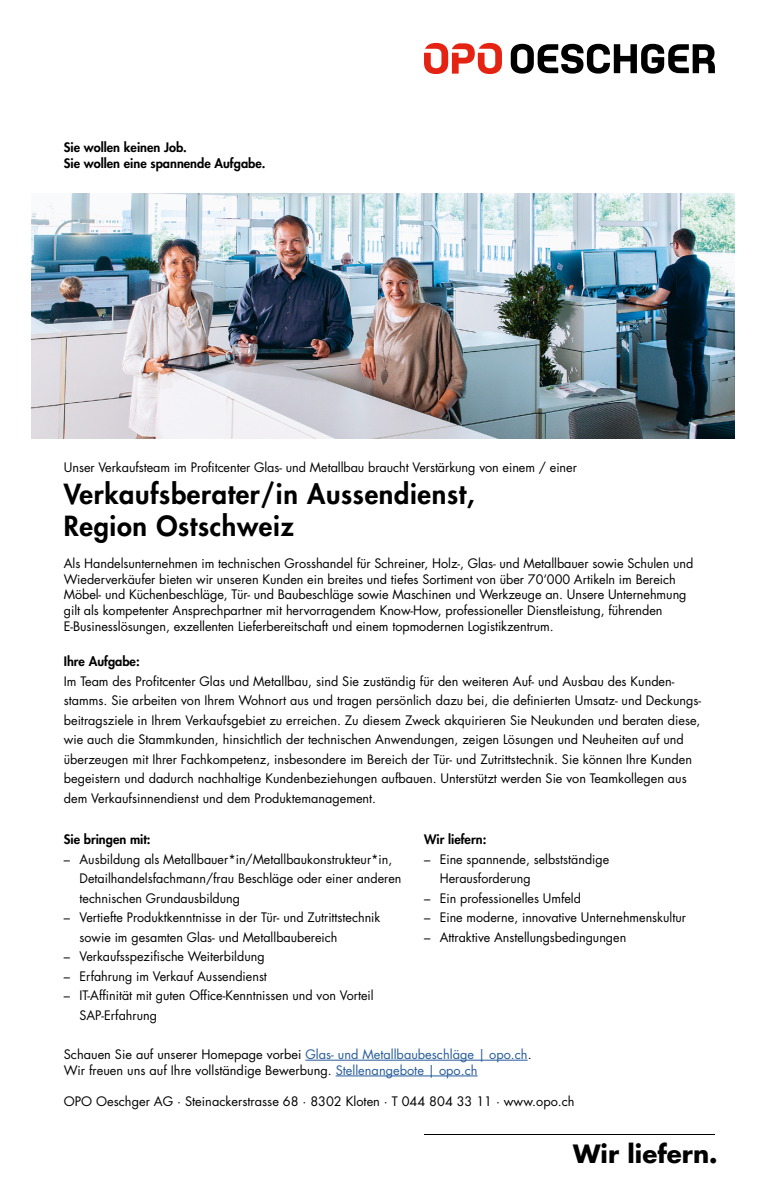
<style>
.page{position:relative;width:766px;height:1191px;background:#fff}
.page>*{position:absolute;margin:0;border:0;box-sizing:border-box;transform-origin:0 0}
.t1{font:800 27px/32.4px "Futura Std";letter-spacing:.025em;color:#000}
.t2{font:700 24.6px "Futura Std";color:#000}
.t3{font:12.75px/19.5px "Futura Std";color:#000}
.t4{font:800 12.75px/15.8px "Futura Std";color:#000}
.s1{color:#275b9b}
</style>
<div class="page">
<svg style="left:510px;top:44px;width:204px;height:30px"></svg>
<svg style="left:424px;top:43px;width:78px;height:31px"></svg>
<hr style="left:424px;top:1134px;width:290px;height:1px;background:#000">
<img style="left:32px;top:194px;width:701px;height:244px">
<hr style="left:305px;top:1059px;width:222px;height:1px;background:#275b9b">
<hr style="left:335px;top:1075px;width:142px;height:1px;background:#275b9b">
<p class="t4" style="left:64px;top:140px;width:203px">Sie wollen keinen Job.<br>Sie wollen eine spannende Aufgabe.</p>
<p class="t3" style="left:64px;top:457px;width:514px">Unser Verkaufsteam im Profitcenter Glas- und Metallbau braucht Verstärkung von einem / einer</p>
<h1 class="t1" style="left:64px;top:478px;width:412px">Verkaufsberater/in Aussendienst,<br>Region Ostschweiz</h1>
<p class="t3" style="left:64px;top:555px;width:631px;line-height:15.8px">Als Handelsunternehmen im technischen Grosshandel für Schreiner, Holz-, Glas- und Metallbauer sowie Schulen und Wiederverkäufer bieten wir unseren Kunden ein breites und tiefes Sortiment von über 70‘000 Artikeln im Bereich Möbel- und Küchenbeschläge, Tür- und Baubeschläge sowie Maschinen und Werkzeuge an. Unsere Unternehmung gilt als kompetenter Ansprechpartner mit hervorragendem Know-How, professioneller Dienstleistung, führenden E-Businesslösungen, exzellenten Lieferbereitschaft und einem topmodernen Logistikzentrum.</p>
<p class="t4" style="left:64px;top:653px;width:77px">Ihre Aufgabe:</p>
<p class="t3" style="left:64px;top:671px;width:638px">Im Team des Profitcenter Glas und Metallbau, sind Sie zuständig für den weiteren Auf- und Ausbau des Kunden&shy;stamms. Sie arbeiten von Ihrem Wohnort aus und tragen persönlich dazu bei, die definierten Umsatz- und Deckungs&shy;beitragsziele in Ihrem Verkaufsgebiet zu erreichen. Zu diesem Zweck akquirieren Sie Neukunden und beraten diese, wie auch die Stammkunden, hinsichtlich der technischen Anwendungen, zeigen Lösungen und Neuheiten auf und überzeugen mit Ihrer Fachkompetenz, insbesondere im Bereich der Tür- und Zutrittstechnik. Sie können Ihre Kunden begeistern und dadurch nachhaltige Kundenbeziehungen aufbauen. Unterstützt werden Sie von Teamkollegen aus dem Verkaufsinnendienst und dem Produktemanagement.</p>
<p class="t4" style="left:64px;top:831px;width:88px">Sie bringen mit:</p>
<p class="t3" style="left:79px;top:849px;width:323px;text-indent:-16px">– Ausbildung als Metallbauer*in/Metallbaukonstrukteur*in,<br>Detailhandelsfachmann/frau Beschläge oder einer anderen technischen Grundausbildung</p>
<p class="t3" style="left:79px;top:907px;width:302px;text-indent:-16px">– Vertiefte Produktkenntnisse in der Tür- und Zutrittstechnik sowie im gesamten Glas- und Metallbaubereich</p>
<p class="t3" style="left:64px;top:946px;width:202px">– Verkaufsspezifische Weiterbildung</p>
<p class="t3" style="left:64px;top:966px;width:204px">– Erfahrung im Verkauf Aussendienst</p>
<p class="t3" style="left:79px;top:985px;width:295px;text-indent:-16px">– IT-Affinität mit guten Office-Kenntnissen und von Vorteil<br>SAP-Erfahrung</p>
<p class="t4" style="left:424px;top:831px;width:64px">Wir liefern:</p>
<p class="t3" style="left:439px;top:849px;width:171px;text-indent:-16px">– Eine spannende, selbstständige<br>Herausforderung</p>
<p class="t3" style="left:424px;top:888px;width:158px">– Ein professionelles Umfeld</p>
<p class="t3" style="left:424px;top:907px;width:263px">– Eine moderne, innovative Unternehmenskultur</p>
<p class="t3" style="left:424px;top:927px;width:204px">– Attraktive Anstellungsbedingungen</p>
<p class="t3" style="left:64px;top:1046px;width:469px;line-height:15.8px">Schauen Sie auf unserer Homepage vorbei <span class="s1">Glas- und Metallbaubeschläge | opo.ch</span>.<br>Wir freuen uns auf Ihre vollständige Bewerbung. <span class="s1">Stellenangebote | opo.ch</span></p>
<p class="t3" style="left:64px;top:1091px;width:512px">OPO Oeschger AG · Steinackerstrasse 68 · 8302 Kloten · T 044 804 33 11 · www.opo.ch</p>
<h2 class="t2" style="left:573px;top:1137px;width:146px">Wir liefern.</h2>
</div>
